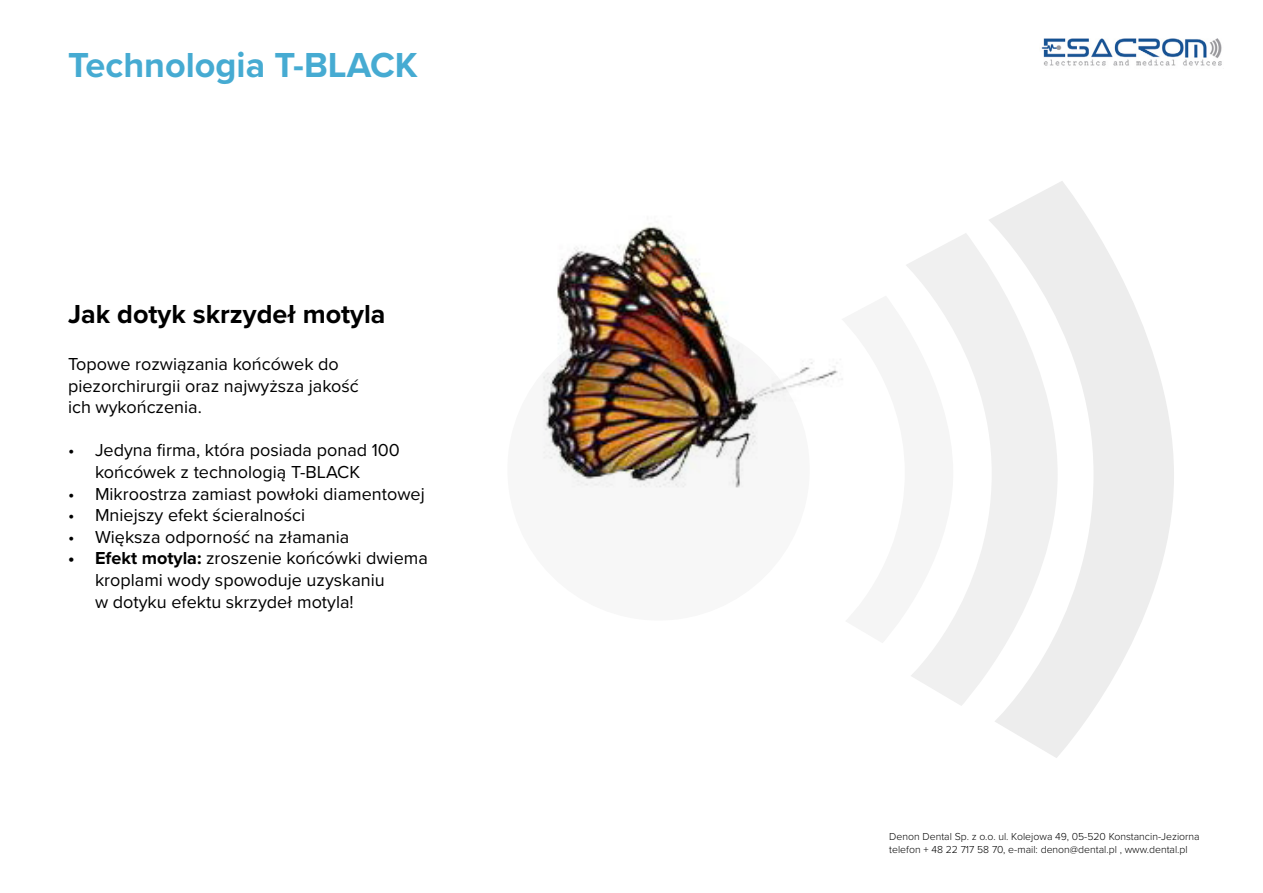
<style>
.page{position:relative;width:1263px;height:893px;background:#fff}
.page>*{position:absolute;margin:0;border:0;box-sizing:border-box;transform-origin:0 0}
.t1{font:700 36px "Proxima Nova";color:#46abd2}
.t2{font:700 27px "Proxima Nova";color:#000}
.t3{font:18px/21.6px "Proxima Nova";color:#000}
.t4{font:300 10.5px "Proxima Nova";color:#000}
.s1{font-weight:700}
</style>
<div class="page">
<div style="left:507px;top:318px;width:303px;height:303px;background:#f7f7f7;border-radius:50%"></div>
<svg style="left:906px;top:233px;width:82px;height:473px;fill:#f5f5f5"></svg>
<svg style="left:988px;top:181px;width:186px;height:577px;fill:#f0f0f0"></svg>
<img style="left:543px;top:223px;width:300px;height:265px">
<img style="left:1041px;top:38px;width:181px;height:28px">
<p class="t1" style="left:68px;top:38px;width:351px">Technologia T-BLACK</p>
<p class="t2" style="left:68px;top:294px;width:319px">Jak dotyk skrzydeł motyla</p>
<p class="t3" style="left:68px;top:352px;width:272px">Topowe rozwiązania końcówek do</p>
<p class="t3" style="left:68px;top:374px;width:292px">piezorchirurgii oraz najwyższa jakość</p>
<p class="t3" style="left:68px;top:396px;width:135px">ich wykończenia.</p>
<p class="t3" style="left:95px;top:439px;width:306px;text-indent:-27px">• Jedyna firma, która posiada ponad 100 końcówek z technologią T-BLACK</p>
<p class="t3" style="left:68px;top:482px;width:358px">• Mikroostrza zamiast powłoki diamentowej</p>
<p class="t3" style="left:68px;top:504px;width:239px">• Mniejszy efekt ścieralności</p>
<p class="t3" style="left:68px;top:525px;width:283px">• Większa odporność na złamania</p>
<p class="t3" style="left:95px;top:547px;width:334px;text-indent:-27px"><span class="s1">• Efekt motyla:</span> zroszenie końcówki dwiema kroplami wody spowoduje uzyskaniu<br>w dotyku efektu skrzydeł motyla!</p>
<p class="t4" style="left:889px;top:829px;width:312px">Denon Dental Sp. z o.o. ul. Kolejowa 49, 05-520 Konstancin-Jeziorna</p>
<p class="t4" style="left:889px;top:841px;width:300px">telefon + 48 22 717 58 70, e-mail: denon@dental.pl , www.dental.pl</p>
</div>
